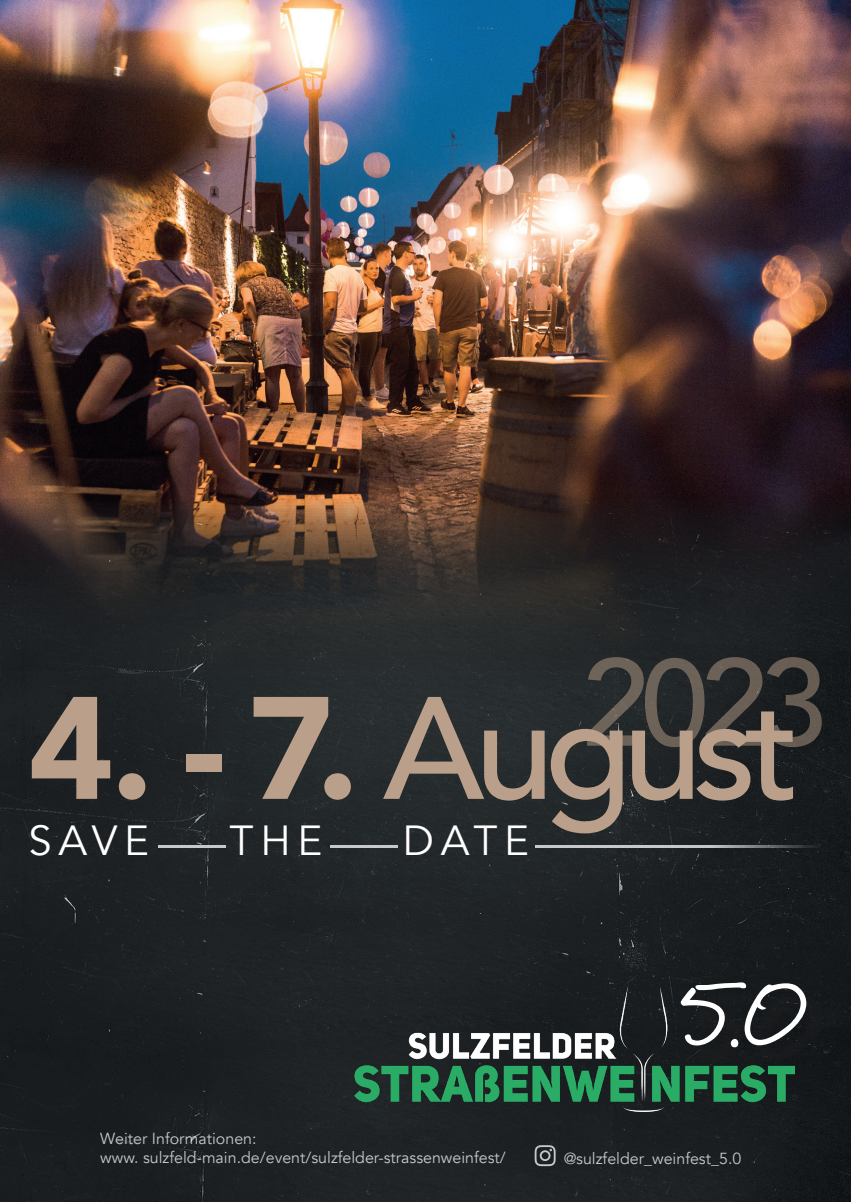
<style>
.page{position:relative;width:851px;height:1202px;background:#fff}
.page>*{position:absolute;margin:0;border:0;box-sizing:border-box;transform-origin:0 0}
.t1{font:500 144px "Avenir";letter-spacing:-.07em;color:#baa08a}
.t2{font:500 122px "Avenir";color:#baa08a}
.t3{font:100px "Marydale";color:#fff}
.t4{font:42px "Avenir";letter-spacing:.16em;color:#fff}
.t5{font:16px/19.2px "Avenir";color:#fff}
.s1{font-weight:900}
</style>
<div class="page">
<img style="left:0;top:0;width:850px;height:499px">
<img style="left:0;top:499px;width:850px;height:703px">
<img style="left:354px;top:986px;width:440px;height:125px">
<div style="left:684px;top:986px;width:147px;height:85px;background:#171a1d"></div>
<svg style="left:534px;top:1145px;width:21px;height:21px"></svg>
<hr style="left:159px;top:846px;width:67px;height:2px;background:#fff">
<hr style="left:330px;top:846px;width:67px;height:2px;background:#fff">
<hr style="left:535px;top:846px;width:285px;height:2px;background:#fff">
<h2 class="t2" style="left:581px;top:598px;width:247px">2023</h2>
<p class="t1" style="left:28px;top:624px;width:772px"><span class="s1">4. - 7.</span> August</p>
<p class="t4" style="left:28px;top:815px;width:122px">SAVE</p>
<p class="t4" style="left:229px;top:815px;width:94px">THE</p>
<p class="t4" style="left:403px;top:815px;width:128px">DATE</p>
<p class="t5" style="left:100px;top:1129px;width:407px">Weiter Informationen:<br>www. sulzfeld-main.de/event/sulzfelder-strassenweinfest/</p>
<p class="t3" style="left:677px;top:952px;width:131px">5.0</p>
<p class="t5" style="left:563px;top:1149px;width:179px">@sulzfelder_weinfest_5.0</p>
</div>
